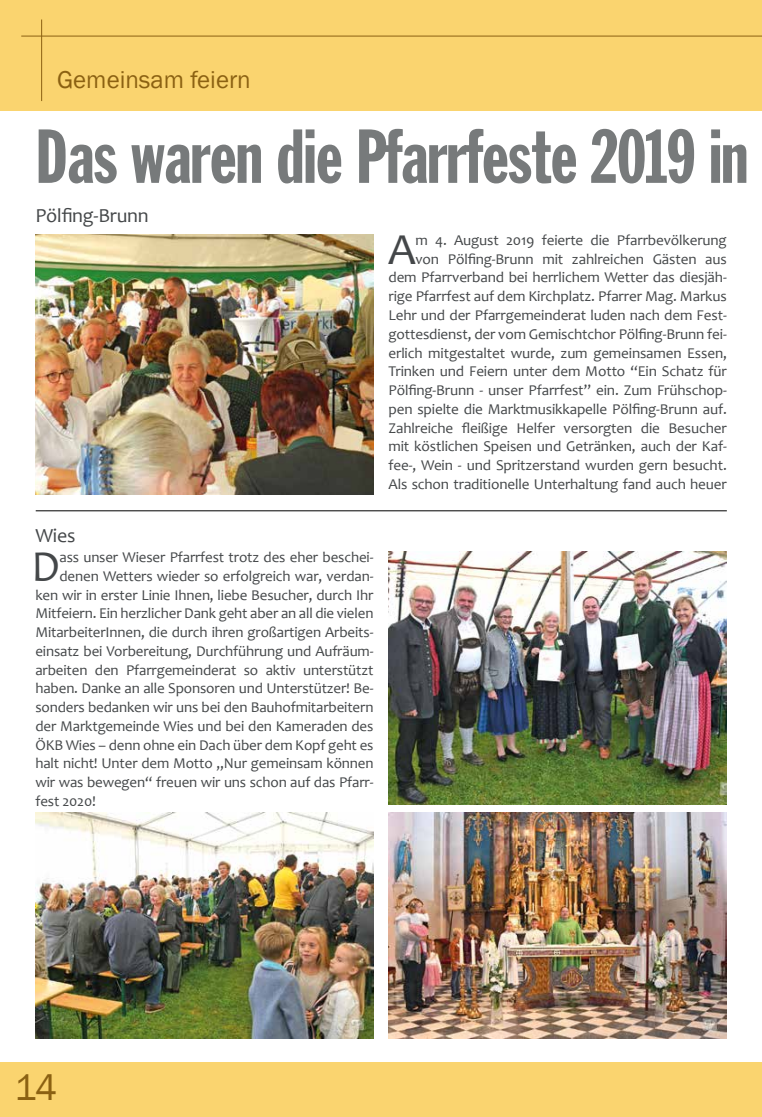
<style>
.page{position:relative;width:762px;height:1117px;background:#fff}
.page>*{position:absolute;margin:0;border:0;box-sizing:border-box;transform-origin:0 0}
.t1{font:extra-condensed 75px "Franklin Gothic";letter-spacing:-.01em;color:#777a7b}
.t2{font:44.5px "Candara";color:#444749}
.t3{font:37.5px "Franklin Gothic";color:#8b6112}
.t4{font:25px "Franklin Gothic";color:#8b6112}
.t5{font:20px "Candara";letter-spacing:-.01em;color:#444749}
.t6{font:15px/18.8px "Candara";letter-spacing:-.01em;color:#444749;text-align:right}
</style>
<div class="page">
<div style="left:0;top:1062px;width:762px;height:54px;background:#fad46f"></div>
<div style="left:0;top:0;width:762px;height:110px;background:#fad46f"></div>
<hr style="left:21px;top:36px;width:741px;height:1px;background:#8b6112">
<hr style="left:41px;top:19px;width:1px;height:82px;background:#8b6112">
<img style="left:35px;top:812px;width:338px;height:225px">
<img style="left:388px;top:812px;width:338px;height:225px">
<img style="left:388px;top:551px;width:338px;height:252px">
<img style="left:35px;top:234px;width:338px;height:260px">
<hr style="left:36px;top:510px;width:691px;height:1px;background:#000">
<h3 class="t4" style="left:57px;top:65px;width:195px">Gemeinsam feiern</h3>
<h1 class="t1" style="left:35px;top:116px;width:714px">Das waren die Pfarrfeste 2019 in</h1>
<h3 class="t5" style="left:35px;top:203px;width:115px">Pölfing-Brunn</h3>
<h3 class="t5" style="left:35px;top:522px;width:42px">Wies</h3>
<h2 class="t2" style="left:31px;top:538px;width:30px">D</h2>
<p class="t6" style="left:59px;top:547px;width:315px">ass unser Wieser Pfarrfest trotz des eher beschei-</p>
<p class="t6" style="left:59px;top:566px;width:315px">denen Wetters wieder so erfolgreich war, verdan-</p>
<p class="t6" style="left:35px;top:585px;width:339px">ken wir in erster Linie Ihnen, liebe Besucher, durch Ihr</p>
<p class="t6" style="left:35px;top:603px;width:339px">Mitfeiern. Ein herzlicher Dank geht aber an all die vielen</p>
<p class="t6" style="left:35px;top:622px;width:339px">MitarbeiterInnen, die durch ihren großartigen Arbeits-</p>
<p class="t6" style="left:35px;top:641px;width:339px">einsatz bei Vorbereitung, Durchführung und Aufräum-</p>
<p class="t6" style="left:35px;top:660px;width:339px">arbeiten den Pfarrgemeinderat so aktiv unterstützt</p>
<p class="t6" style="left:35px;top:678px;width:340px">haben. Danke an alle Sponsoren und Unterstützer! Be-</p>
<p class="t6" style="left:35px;top:697px;width:339px">sonders bedanken wir uns bei den Bauhofmitarbeitern</p>
<p class="t6" style="left:35px;top:716px;width:339px">der Marktgemeinde Wies und bei den Kameraden des</p>
<p class="t6" style="left:35px;top:735px;width:340px">ÖKB Wies – denn ohne ein Dach über dem Kopf geht es</p>
<p class="t6" style="left:35px;top:753px;width:340px">halt nicht! Unter dem Motto „Nur gemeinsam können</p>
<p class="t6" style="left:35px;top:772px;width:339px">wir was bewegen“ freuen wir uns schon auf das Pfarr-</p>
<p class="t6" style="left:35px;top:791px;width:62px">fest 2020!</p>
<p class="t6" style="left:388px;top:230px;width:340px">m 4. August 2019 feierte die Pfarrbevölkerung von Pölfing-Brunn mit zahlreichen Gästen aus dem Pfarrverband bei herrlichem Wetter das diesjäh&shy;rige Pfarrfest auf dem Kirchplatz. Pfarrer Mag. Markus Lehr und der Pfarrgemeinderat luden nach dem Fest&shy;gottesdienst, der vom Gemischtchor Pölfing-Brunn fei&shy;erlich mitgestaltet wurde, zum gemeinsamen Essen, Trinken und Feiern unter dem Motto “Ein Schatz für Pölfing-Brunn - unser Pfarrfest” ein. Zum Frühschop&shy;pen spielte die Marktmusikkapelle Pölfing-Brunn auf.<br>Zahlreiche fleißige Helfer versorgten die Besucher mit köstlichen Speisen und Getränken, auch der Kaf&shy;fee-, Wein - und Spritzerstand wurden gern besucht.<br>Als schon traditionelle Unterhaltung fand auch heuer</p>
<h2 class="t2" style="left:388px;top:221px;width:29px">A</h2>
<h3 class="t3" style="left:14px;top:1063px;width:44px">14</h3>
</div>
